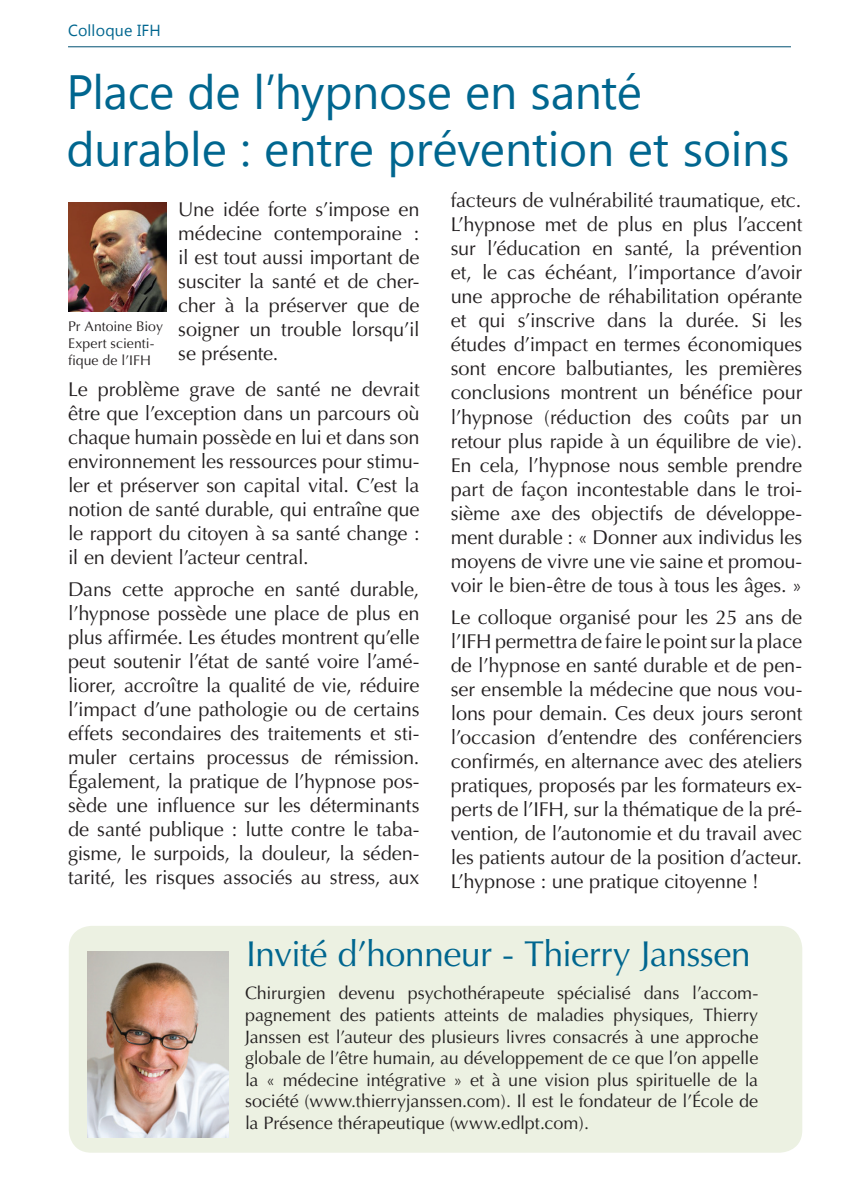
<style>
.page{position:relative;width:842px;height:1191px;background:#fff}
.page>*{position:absolute;margin:0;border:0;box-sizing:border-box;transform-origin:0 0}
.t1{font:48px/57.6px "Gadugi";letter-spacing:-.005em;color:#00668f}
.t2{font:36px "Optima";letter-spacing:-.02em;color:#00668f}
.t3{font:20px/24px "Optima";letter-spacing:-.005em;color:#231f20;text-align:justify}
.t4{font:18px/21.6px "Optima";color:#231f20;text-align:justify}
.t5{font:16px "Gadugi";letter-spacing:.015em;color:#00668f}
.t6{font:14px/16.8px "Optima";letter-spacing:.005em;color:#231f20}
</style>
<div class="page">
<hr style="left:68px;top:46px;width:723px;height:1px;background:#005072">
<img style="left:69px;top:202px;width:98px;height:109px">
<div style="left:69px;top:926px;width:733px;height:226px;background:#ecf1e2;border-radius:23px"></div>
<img style="left:88px;top:951px;width:141px;height:186px">
<p class="t5" style="left:68px;top:21px;width:94px">Colloque IFH</p>
<h1 class="t1" style="left:67px;top:63px;width:724px">Place de l’hypnose en santé durable : entre prévention et soins</h1>
<p class="t3" style="left:178px;top:197px;width:243px">Une idée forte s’impose en médecine contemporaine : il est tout aussi important de susciter la santé et de cher&shy;cher à la préserver que de soigner un trouble lorsqu’il se présente.</p>
<p class="t3" style="left:68px;top:377px;width:353px">Le problème grave de santé ne devrait être que l’exception dans un parcours où chaque humain possède en lui et dans son environnement les ressources pour stimu&shy;ler et préserver son capital vital. C’est la notion de santé durable, qui entraîne que le rapport du citoyen à sa santé change : il en devient l’acteur central.</p>
<p class="t3" style="left:68px;top:577px;width:353px">Dans cette approche en santé durable, l’hypnose possède une place de plus en plus affirmée. Les études montrent qu’elle peut soutenir l’état de santé voire l’amé&shy;liorer, accroître la qualité de vie, réduire l’impact d’une pathologie ou de certains effets secondaires des traitements et sti&shy;muler certains processus de rémission.<br>Également, la pratique de l’hypnose pos&shy;sède une influence sur les déterminants de santé publique : lutte contre le taba&shy;gisme, le surpoids, la douleur, la séden&shy;tarité, les risques associés au stress, aux</p>
<p class="t6" style="left:68px;top:318px;width:96px">Pr Antoine Bioy<br>Expert scienti&shy;fique de l’IFH</p>
<p class="t3" style="left:451px;top:189px;width:353px">facteurs de vulnérabilité traumatique, etc.<br>L’hypnose met de plus en plus l’accent sur l’éducation en santé, la prévention et, le cas échéant, l’importance d’avoir une approche de réhabilitation opérante et qui s’inscrive dans la durée. Si les études d’impact en termes économiques sont encore balbutiantes, les premières conclusions montrent un bénéfice pour l’hypnose (réduction des coûts par un retour plus rapide à un équilibre de vie).<br>En cela, l’hypnose nous semble prendre part de façon incontestable dans le troi&shy;sième axe des objectifs de développe&shy;ment durable : « Donner aux individus les moyens de vivre une vie saine et promou&shy;voir le bien-être de tous à tous les âges. »</p>
<p class="t3" style="left:451px;top:605px;width:353px">Le colloque organisé pour les 25 ans de l’IFH permettra de faire le point sur la place de l’hypnose en santé durable et de pen&shy;ser ensemble la médecine que nous vou&shy;lons pour demain. Ces deux jours seront l’occasion d’entendre des conférenciers confirmés, en alternance avec des ateliers pratiques, proposés par les formateurs ex&shy;perts de l’IFH, sur la thématique de la pré&shy;vention, de l’autonomie et du travail avec les patients autour de la position d’acteur.<br>L’hypnose : une pratique citoyenne !</p>
<h2 class="t2" style="left:246px;top:933px;width:506px">Invité d’honneur - Thierry Janssen</h2>
<p class="t4" style="left:245px;top:982px;width:515px">Chirurgien devenu psychothérapeute spécialisé dans l’accom&shy;pagnement des patients atteints de maladies physiques, Thierry Janssen est l’auteur des plusieurs livres consacrés à une approche globale de l’être humain, au développement de ce que l’on appelle la « médecine intégrative » et à une vision plus spirituelle de la société (www.thierryjanssen.com). Il est le fondateur de l’École de la Présence thérapeutique (www.edlpt.com).</p>
</div>
